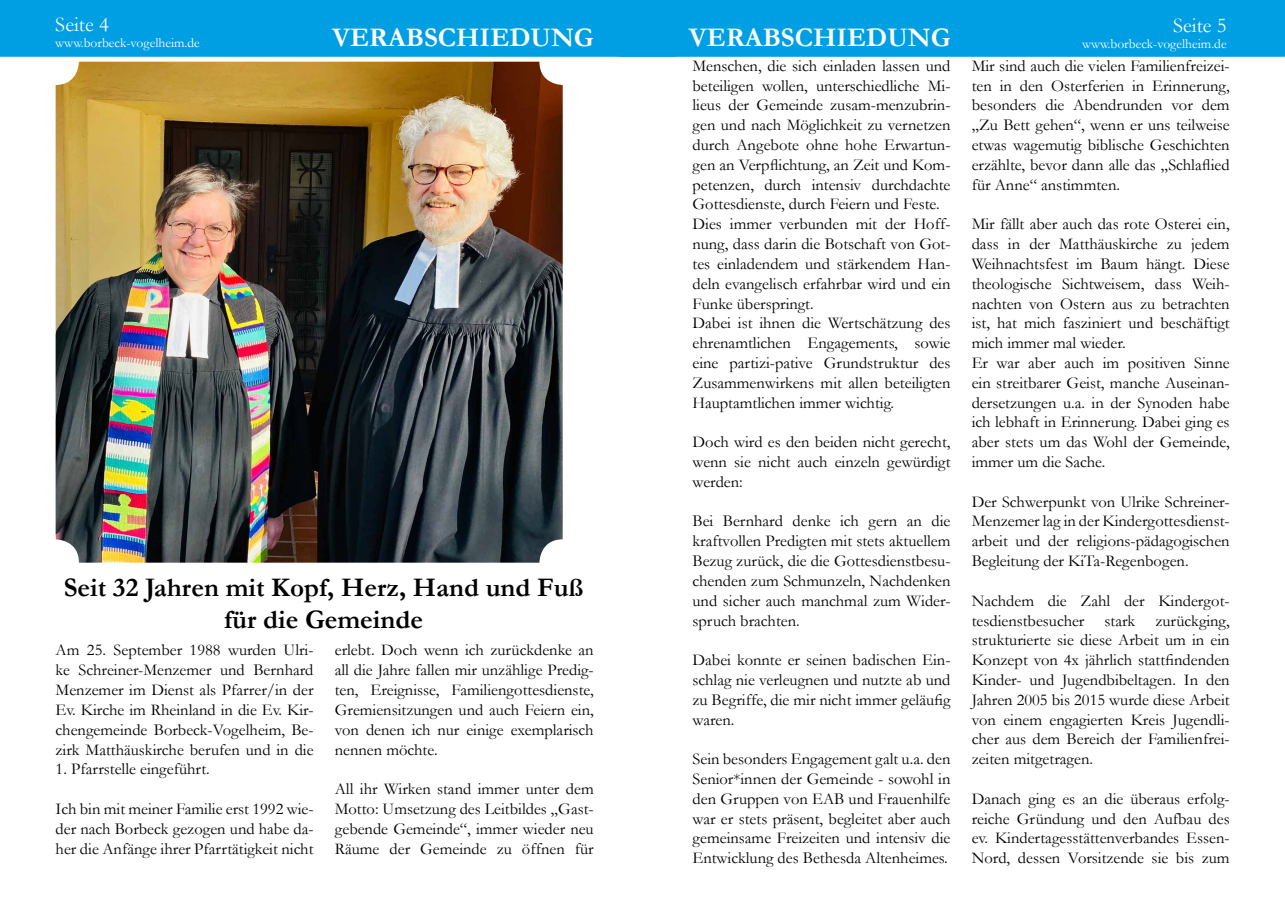
<style>
.page{position:relative;width:1285px;height:919px;background:#fff}
.page>*{position:absolute;margin:0;border:0;box-sizing:border-box;transform-origin:0 0}
.t1{font:700 27px/32.4px "Garamond";color:#000;text-align:center}
.t2{font:700 27px "Garamond";color:#fff}
.t3{font:21px "Garamond";color:#fff}
.t4{font:16.5px/19.8px "Garamond";color:#000;text-align:justify}
.t5{font:13.5px "Garamond";color:#fff}
</style>
<div class="page">
<div style="left:0;top:0;width:1284px;height:57px;background:#009fe3"></div>
<img style="left:56px;top:62px;width:506px;height:500px">
<p class="t3" style="left:55px;top:10px;width:55px">Seite 4</p>
<p class="t5" style="left:55px;top:34px;width:146px">www.borbeck-vogelheim.de</p>
<h1 class="t2" style="left:332px;top:19px;width:263px">VERABSCHIEDUNG</h1>
<h1 class="t1" style="left:64px;top:571px;width:521px">Seit 32 Jahren mit Kopf, Herz, Hand und Fuß für die Gemeinde</h1>
<p class="t4" style="left:56px;top:640px;width:259px">Am 25. September 1988 wurden Ulri&shy;ke Schreiner-Menzemer und Bernhard Menzemer im Dienst als Pfarrer/in der Ev. Kirche im Rheinland in die Ev. Kir&shy;chengemeinde Borbeck-Vogelheim, Be&shy;zirk Matthäuskirche berufen und in die</p>
<p class="t4" style="left:56px;top:758px;width:156px">1. Pfarrstelle eingeführt.</p>
<p class="t4" style="left:56px;top:798px;width:259px">Ich bin mit meiner Familie erst 1992 wie&shy;der nach Borbeck gezogen und habe da&shy;her die Anfänge ihrer Pfarrtätigkeit nicht</p>
<p class="t4" style="left:335px;top:640px;width:260px">erlebt. Doch wenn ich zurückdenke an all die Jahre fallen mir unzählige Predig&shy;ten, Ereignisse, Familiengottesdienste, Gremiensitzungen und auch Feiern ein, von denen ich nur einige exemplarisch nennen möchte.</p>
<p class="t4" style="left:335px;top:778px;width:260px">All ihr Wirken stand immer unter dem Motto: Umsetzung des Leitbildes „Gast&shy;gebende Gemeinde“, immer wieder neu Räume der Gemeinde zu öffnen für</p>
<p class="t3" style="left:1172px;top:11px;width:55px">Seite 5</p>
<h1 class="t2" style="left:688px;top:19px;width:263px">VERABSCHIEDUNG</h1>
<p class="t5" style="left:1081px;top:35px;width:146px">www.borbeck-vogelheim.de</p>
<p class="t4" style="left:692px;top:55px;width:259px;text-align:left">Menschen, die sich einladen lassen und beteiligen wollen, unterschiedliche Mi&shy;lieus der Gemeinde zusam-menzubrin&shy;gen und nach Möglichkeit zu vernetzen durch Angebote ohne hohe Erwartun&shy;gen an Verpflichtung, an Zeit und Kom&shy;petenzen, durch intensiv durchdachte Gottesdienste, durch Feiern und Feste.<br>Dies immer verbunden mit der Hoff&shy;nung, dass darin die Botschaft von Got&shy;tes einladendem und stärkendem Han&shy;deln evangelisch erfahrbar wird und ein Funke überspringt.<br>Dabei ist ihnen die Wertschätzung des ehrenamtlichen Engagements, sowie eine partizi-pative Grundstruktur des Zusammenwirkens mit allen beteiligten Hauptamtlichen immer wichtig.</p>
<p class="t4" style="left:692px;top:431px;width:259px">Doch wird es den beiden nicht gerecht, wenn sie nicht auch einzeln gewürdigt werden:</p>
<p class="t4" style="left:692px;top:511px;width:259px">Bei Bernhard denke ich gern an die kraftvollen Predigten mit stets aktuellem Bezug zurück, die die Gottesdienstbesu&shy;chenden zum Schmunzeln, Nachdenken und sicher auch manchmal zum Wider&shy;spruch brachten.</p>
<p class="t4" style="left:692px;top:649px;width:259px">Dabei konnte er seinen badischen Ein&shy;schlag nie verleugnen und nutzte ab und zu Begriffe, die mir nicht immer geläufig waren.</p>
<p class="t4" style="left:692px;top:748px;width:259px">Sein besonders Engagement galt u.a. den Senior*innen der Gemeinde - sowohl in den Gruppen von EAB und Frauenhilfe war er stets präsent, begleitet aber auch gemeinsame Freizeiten und intensiv die Entwicklung des Bethesda Altenheimes.</p>
<p class="t4" style="left:971px;top:55px;width:259px">Mir sind auch die vielen Familienfreizei&shy;ten in den Osterferien in Erinnerung, besonders die Abendrunden vor dem „Zu Bett gehen“, wenn er uns teilweise etwas wagemutig biblische Geschichten erzählte, bevor dann alle das „Schlaflied für Anne“ anstimmten.</p>
<p class="t4" style="left:971px;top:214px;width:259px;text-align:left">Mir fällt aber auch das rote Osterei ein, dass in der Matthäuskirche zu jedem Weihnachtsfest im Baum hängt. Diese theologische Sichtweisem, dass Weih&shy;nachten von Ostern aus zu betrachten ist, hat mich fasziniert und beschäftigt mich immer mal wieder.<br>Er war aber auch im positiven Sinne ein streitbarer Geist, manche Auseinan&shy;dersetzungen u.a. in der Synoden habe ich lebhaft in Erinnerung. Dabei ging es aber stets um das Wohl der Gemeinde, immer um die Sache.</p>
<p class="t4" style="left:971px;top:491px;width:259px">Der Schwerpunkt von Ulrike Schreiner-Menzemer lag in der Kindergottesdienst&shy;arbeit und der religions-pädagogischen Begleitung der KiTa-Regenbogen.</p>
<p class="t4" style="left:971px;top:590px;width:259px">Nachdem die Zahl der Kindergot&shy;tesdienstbesucher stark zurückging, strukturierte sie diese Arbeit um in ein Konzept von 4x jährlich stattfindenden Kinder- und Jugendbibeltagen. In den Jahren 2005 bis 2015 wurde diese Arbeit von einem engagierten Kreis Jugendli&shy;cher aus dem Bereich der Familienfrei&shy;zeiten mitgetragen.</p>
<p class="t4" style="left:971px;top:788px;width:259px">Danach ging es an die überaus erfolg&shy;reiche Gründung und den Aufbau des ev. Kindertagesstättenverbandes Essen-Nord, dessen Vorsitzende sie bis zum</p>
</div>
